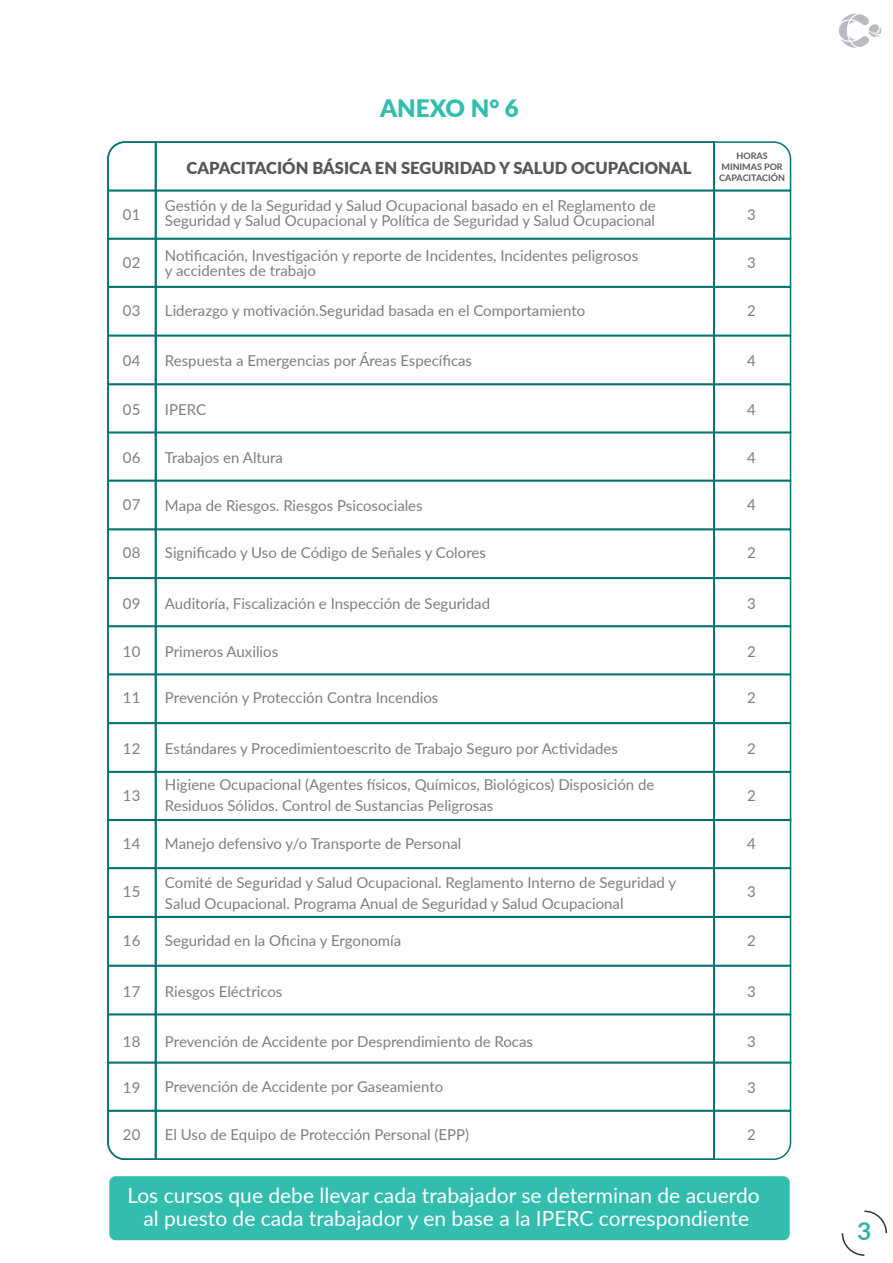
<style>
.page{position:relative;width:893px;height:1263px;background:#fff}
.page>*{position:absolute;margin:0;border:0;box-sizing:border-box;transform-origin:0 0}
.t1{font:700 24.6px "Lato";color:#36b1a5}
.t2{font:900 24px "Lato";color:#32bdae}
.t3{font:21px/22.5px "Lato";color:#fff;text-align:center}
.t4{font:900 16.5px "Lato";color:#57575b}
.t5{font:15px/15px "Lato";color:#7c7e81}
.t6{font:700 9px/10.8px "Lato";color:#57575b;text-align:center}
</style>
<div class="page">
<svg style="left:107px;top:141px;width:48px;height:49px"></svg>
<div style="left:107px;top:190px;width:49px;height:50px;border:2px solid #047272"></div>
<div style="left:107px;top:238px;width:49px;height:49px;border:2px solid #047272"></div>
<div style="left:107px;top:286px;width:49px;height:50px;border:2px solid #047272"></div>
<div style="left:107px;top:335px;width:49px;height:50px;border:2px solid #047272"></div>
<div style="left:107px;top:384px;width:49px;height:49px;border:2px solid #047272"></div>
<div style="left:107px;top:431px;width:49px;height:50px;border:2px solid #047272"></div>
<div style="left:107px;top:480px;width:49px;height:50px;border:2px solid #047272"></div>
<div style="left:107px;top:529px;width:49px;height:49px;border:2px solid #047272"></div>
<div style="left:107px;top:578px;width:49px;height:49px;border:2px solid #047272"></div>
<div style="left:107px;top:625px;width:49px;height:50px;border:2px solid #047272"></div>
<div style="left:107px;top:674px;width:49px;height:50px;border:2px solid #047272"></div>
<div style="left:107px;top:723px;width:49px;height:49px;border:2px solid #047272"></div>
<div style="left:107px;top:771px;width:49px;height:50px;border:2px solid #047272"></div>
<div style="left:107px;top:819px;width:49px;height:50px;border:2px solid #047272"></div>
<div style="left:107px;top:868px;width:49px;height:49px;border:2px solid #047272"></div>
<div style="left:107px;top:916px;width:49px;height:50px;border:2px solid #047272"></div>
<div style="left:107px;top:965px;width:49px;height:50px;border:2px solid #047272"></div>
<div style="left:107px;top:1014px;width:49px;height:50px;border:2px solid #047272"></div>
<div style="left:107px;top:1061px;width:49px;height:50px;border:2px solid #047272"></div>
<svg style="left:107px;top:1109px;width:48px;height:51px"></svg>
<div style="left:155px;top:141px;width:560px;height:50px;border:2px solid #047272"></div>
<div style="left:155px;top:190px;width:560px;height:50px;border:2px solid #047272"></div>
<div style="left:155px;top:238px;width:560px;height:49px;border:2px solid #047272"></div>
<div style="left:155px;top:286px;width:560px;height:50px;border:2px solid #047272"></div>
<div style="left:155px;top:335px;width:560px;height:50px;border:2px solid #047272"></div>
<div style="left:155px;top:384px;width:560px;height:49px;border:2px solid #047272"></div>
<div style="left:155px;top:431px;width:560px;height:50px;border:2px solid #047272"></div>
<div style="left:155px;top:480px;width:560px;height:50px;border:2px solid #047272"></div>
<div style="left:155px;top:529px;width:560px;height:49px;border:2px solid #047272"></div>
<div style="left:155px;top:578px;width:560px;height:49px;border:2px solid #047272"></div>
<div style="left:155px;top:625px;width:560px;height:50px;border:2px solid #047272"></div>
<div style="left:155px;top:674px;width:560px;height:50px;border:2px solid #047272"></div>
<div style="left:155px;top:723px;width:560px;height:49px;border:2px solid #047272"></div>
<div style="left:155px;top:771px;width:560px;height:50px;border:2px solid #047272"></div>
<div style="left:155px;top:819px;width:560px;height:50px;border:2px solid #047272"></div>
<div style="left:155px;top:868px;width:560px;height:49px;border:2px solid #047272"></div>
<div style="left:155px;top:916px;width:560px;height:50px;border:2px solid #047272"></div>
<div style="left:155px;top:965px;width:560px;height:50px;border:2px solid #047272"></div>
<div style="left:155px;top:1014px;width:560px;height:50px;border:2px solid #047272"></div>
<div style="left:155px;top:1061px;width:560px;height:50px;border:2px solid #047272"></div>
<div style="left:155px;top:1110px;width:560px;height:50px;border:2px solid #047272"></div>
<svg style="left:712px;top:141px;width:80px;height:51px"></svg>
<div style="left:713px;top:190px;width:78px;height:50px;border:2px solid #047272"></div>
<div style="left:713px;top:238px;width:78px;height:49px;border:2px solid #047272"></div>
<div style="left:713px;top:286px;width:78px;height:50px;border:2px solid #047272"></div>
<div style="left:713px;top:335px;width:78px;height:50px;border:2px solid #047272"></div>
<div style="left:713px;top:384px;width:78px;height:49px;border:2px solid #047272"></div>
<div style="left:713px;top:431px;width:78px;height:50px;border:2px solid #047272"></div>
<div style="left:713px;top:480px;width:78px;height:50px;border:2px solid #047272"></div>
<div style="left:713px;top:529px;width:78px;height:49px;border:2px solid #047272"></div>
<div style="left:713px;top:578px;width:78px;height:49px;border:2px solid #047272"></div>
<div style="left:713px;top:625px;width:78px;height:50px;border:2px solid #047272"></div>
<div style="left:713px;top:674px;width:78px;height:50px;border:2px solid #047272"></div>
<div style="left:713px;top:723px;width:78px;height:49px;border:2px solid #047272"></div>
<div style="left:713px;top:771px;width:78px;height:50px;border:2px solid #047272"></div>
<div style="left:713px;top:819px;width:78px;height:50px;border:2px solid #047272"></div>
<div style="left:713px;top:868px;width:78px;height:49px;border:2px solid #047272"></div>
<div style="left:713px;top:916px;width:78px;height:50px;border:2px solid #047272"></div>
<div style="left:713px;top:965px;width:78px;height:50px;border:2px solid #047272"></div>
<div style="left:713px;top:1014px;width:78px;height:50px;border:2px solid #047272"></div>
<div style="left:713px;top:1061px;width:78px;height:50px;border:2px solid #047272"></div>
<svg style="left:712px;top:1109px;width:80px;height:51px"></svg>
<svg style="left:839px;top:13px;width:42px;height:35px"></svg>
<svg style="left:841px;top:1210px;width:47px;height:46px"></svg>
<div style="left:109px;top:1176px;width:681px;height:64px;background:#32bdae;border-radius:6px"></div>
<p class="t5" style="left:123px;top:206px;width:19px">01</p>
<p class="t5" style="left:123px;top:254px;width:19px">02</p>
<p class="t5" style="left:123px;top:302px;width:19px">03</p>
<p class="t5" style="left:123px;top:352px;width:19px">04</p>
<p class="t5" style="left:123px;top:401px;width:19px">05</p>
<p class="t5" style="left:123px;top:449px;width:19px">06</p>
<p class="t5" style="left:123px;top:496px;width:19px">07</p>
<p class="t5" style="left:123px;top:544px;width:19px">08</p>
<p class="t5" style="left:123px;top:595px;width:19px">09</p>
<p class="t5" style="left:123px;top:643px;width:19px">10</p>
<p class="t5" style="left:123px;top:689px;width:19px">11</p>
<p class="t5" style="left:123px;top:740px;width:19px">12</p>
<p class="t5" style="left:123px;top:787px;width:19px">13</p>
<p class="t5" style="left:123px;top:835px;width:19px">14</p>
<p class="t5" style="left:123px;top:883px;width:19px">15</p>
<p class="t5" style="left:123px;top:932px;width:19px">16</p>
<p class="t5" style="left:123px;top:983px;width:19px">17</p>
<p class="t5" style="left:123px;top:1033px;width:19px">18</p>
<p class="t5" style="left:123px;top:1079px;width:19px">19</p>
<p class="t5" style="left:123px;top:1126px;width:19px">20</p>
<h2 class="t2" style="left:380px;top:90px;width:140px">ANEXO N° 6</h2>
<p class="t4" style="left:187px;top:156px;width:506px">CAPACITACIÓN BÁSICA EN SEGURIDAD Y SALUD OCUPACIONAL</p>
<p class="t5" style="left:165px;top:197px;width:492px">Gestión y de la Seguridad y Salud Ocupacional basado en el Reglamento de<br>Seguridad y Salud Ocupacional y Política de Seguridad y Salud Ocupacional</p>
<p class="t5" style="left:165px;top:247px;width:475px">Notificación, Investigación y reporte de Incidentes, Incidentes peligrosos y accidentes de trabajo</p>
<p class="t5" style="left:165px;top:302px;width:422px">Liderazgo y motivación.Seguridad basada en el Comportamiento</p>
<p class="t5" style="left:165px;top:352px;width:309px">Respuesta a Emergencias por Áreas Específicas</p>
<p class="t5" style="left:165px;top:401px;width:43px">IPERC</p>
<p class="t5" style="left:165px;top:449px;width:120px">Trabajos en Altura</p>
<p class="t5" style="left:165px;top:497px;width:259px">Mapa de Riesgos. Riesgos Psicosociales</p>
<p class="t5" style="left:165px;top:544px;width:322px">Significado y Uso de Código de Señales y Colores</p>
<p class="t5" style="left:165px;top:595px;width:327px">Auditoría, Fiscalización e Inspección de Seguridad</p>
<p class="t5" style="left:165px;top:643px;width:115px">Primeros Auxilios</p>
<p class="t5" style="left:165px;top:689px;width:275px">Prevención y Protección Contra Incendios</p>
<p class="t5" style="left:165px;top:740px;width:455px">Estándares y Procedimientoescrito de Trabajo Seguro por Actividades</p>
<p class="t5" style="left:165px;top:773px;width:491px;line-height:21px">Higiene Ocupacional (Agentes físicos, Químicos, Biológicos) Disposición de<br>Residuos Sólidos. Control de Sustancias Peligrosas</p>
<p class="t5" style="left:165px;top:835px;width:298px">Manejo defensivo y/o Transporte de Personal</p>
<p class="t5" style="left:165px;top:871px;width:513px;line-height:21px">Comité de Seguridad y Salud Ocupacional. Reglamento Interno de Seguridad y<br>Salud Ocupacional. Programa Anual de Seguridad y Salud Ocupacional</p>
<p class="t5" style="left:165px;top:932px;width:238px">Seguridad en la Oficina y Ergonomía</p>
<p class="t5" style="left:165px;top:983px;width:119px">Riesgos Eléctricos</p>
<p class="t5" style="left:165px;top:1033px;width:370px">Prevención de Accidente por Desprendimiento de Rocas</p>
<p class="t5" style="left:165px;top:1078px;width:280px">Prevención de Accidente por Gaseamiento</p>
<p class="t5" style="left:165px;top:1126px;width:306px">El Uso de Equipo de Protección Personal (EPP)</p>
<p class="t6" style="left:719px;top:150px;width:67px">HORAS<br>MINIMAS POR<br>CAPACITACIÓN</p>
<p class="t5" style="left:747px;top:206px;width:10px">3</p>
<p class="t5" style="left:747px;top:254px;width:10px">3</p>
<p class="t5" style="left:747px;top:302px;width:10px">2</p>
<p class="t5" style="left:747px;top:352px;width:10px">4</p>
<p class="t5" style="left:747px;top:401px;width:10px">4</p>
<p class="t5" style="left:747px;top:449px;width:10px">4</p>
<p class="t5" style="left:747px;top:496px;width:10px">4</p>
<p class="t5" style="left:747px;top:544px;width:10px">2</p>
<p class="t5" style="left:747px;top:595px;width:10px">3</p>
<p class="t5" style="left:747px;top:643px;width:10px">2</p>
<p class="t5" style="left:747px;top:689px;width:10px">2</p>
<p class="t5" style="left:747px;top:740px;width:10px">2</p>
<p class="t5" style="left:747px;top:787px;width:10px">2</p>
<p class="t5" style="left:747px;top:835px;width:10px">4</p>
<p class="t5" style="left:747px;top:883px;width:10px">3</p>
<p class="t5" style="left:747px;top:932px;width:10px">2</p>
<p class="t5" style="left:747px;top:983px;width:10px">3</p>
<p class="t5" style="left:747px;top:1033px;width:10px">3</p>
<p class="t5" style="left:747px;top:1079px;width:10px">3</p>
<p class="t5" style="left:747px;top:1126px;width:10px">2</p>
<h3 class="t3" style="left:127px;top:1183px;width:634px">Los cursos que debe llevar cada trabajador se determinan de acuerdo al puesto de cada trabajador y en base a la IPERC correspondiente</h3>
<h1 class="t1" style="left:857px;top:1213px;width:16px">3</h1>
</div>
